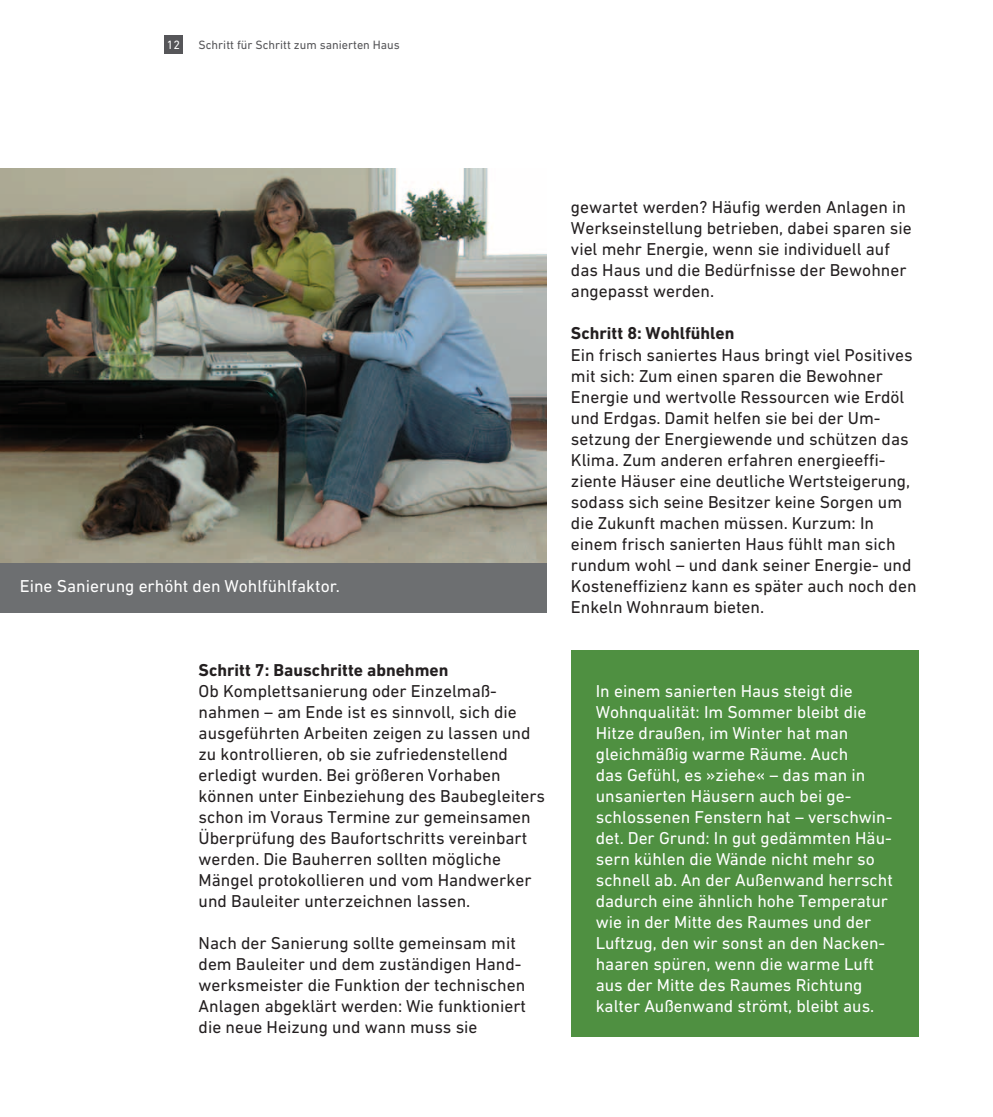
<style>
.page{position:relative;width:993px;height:1117px;background:#fff}
.page>*{position:absolute;margin:0;border:0;box-sizing:border-box;transform-origin:0 0}
.t1{font:17.5px/21px "DIN Next W1 G";color:#231f20}
.t2{font:17.5px/21px "DIN Next W1 G";color:#fff}
.t3{font:700 17.5px "DIN Next W1 G";color:#231f20}
.t4{font:12.25px "DIN Next W1 G";color:#565659}
.t5{font:12.25px "DIN Next W1 G";color:#fff}
</style>
<div class="page">
<div style="left:164px;top:35px;width:19px;height:19px;background:#565659"></div>
<img style="left:0;top:169px;width:546px;height:394px">
<div style="left:0;top:563px;width:546px;height:49px;background:#6d6f71"></div>
<div style="left:570px;top:650px;width:348px;height:386px;background:#4f9041"></div>
<p class="t5" style="left:167px;top:38px;width:15px">12</p>
<p class="t4" style="left:198px;top:38px;width:203px">Schritt für Schritt zum sanierten Haus</p>
<p class="t2" style="left:20px;top:575px;width:321px">Eine Sanierung erhöht den Wohlfühlfaktor.</p>
<p class="t3" style="left:198px;top:659px;width:251px">Schritt 7: Bauschritte abnehmen</p>
<p class="t1" style="left:198px;top:680px;width:348px">Ob Komplettsanierung oder Einzelmaß&shy;nahmen – am Ende ist es sinnvoll, sich die ausgeführten Arbeiten zeigen zu lassen und zu kontrollieren, ob sie zufriedenstellend erledigt wurden. Bei größeren Vorhaben können unter Einbeziehung des Baubegleiters schon im Voraus Termine zur gemeinsamen Überprüfung des Baufortschritts vereinbart werden. Die Bauherren sollten mögliche Mängel protokollieren und vom Handwerker und Bauleiter unterzeichnen lassen.</p>
<p class="t1" style="left:198px;top:932px;width:329px">Nach der Sanierung sollte gemeinsam mit dem Bauleiter und dem zuständigen Hand&shy;werksmeister die Funktion der technischen Anlagen abgeklärt werden: Wie funktioniert die neue Heizung und wann muss sie</p>
<p class="t1" style="left:570px;top:197px;width:342px">gewartet werden? Häufig werden Anlagen in Werkseinstellung betrieben, dabei sparen sie viel mehr Energie, wenn sie individuell auf das Haus und die Bedürfnisse der Bewohner angepasst werden.</p>
<p class="t3" style="left:570px;top:323px;width:165px">Schritt 8: Wohlfühlen</p>
<p class="t1" style="left:570px;top:344px;width:347px">Ein frisch saniertes Haus bringt viel Positives mit sich: Zum einen sparen die Bewohner Energie und wertvolle Ressourcen wie Erdöl und Erdgas. Damit helfen sie bei der Um&shy;setzung der Energiewende und schützen das Klima. Zum anderen erfahren energieeffi&shy;ziente Häuser eine deutliche Wertsteigerung, sodass sich seine Besitzer keine Sorgen um die Zukunft machen müssen. Kurzum: In einem frisch sanierten Haus fühlt man sich rundum wohl – und dank seiner Energie- und Kosteneffizienz kann es später auch noch den Enkeln Wohnraum bieten.</p>
<p class="t2" style="left:595px;top:680px;width:298px">In einem sanierten Haus steigt die Wohnqualität: Im Sommer bleibt die Hitze draußen, im Winter hat man gleichmäßig warme Räume. Auch<br>das Gefühl, es »ziehe« – das man in unsanierten Häusern auch bei ge&shy;schlossenen Fenstern hat – verschwin&shy;det. Der Grund: In gut gedämmten Häu&shy;sern kühlen die Wände nicht mehr so schnell ab. An der Außenwand herrscht dadurch eine ähnlich hohe Temperatur wie in der Mitte des Raumes und der Luftzug, den wir sonst an den Nacken&shy;haaren spüren, wenn die warme Luft aus der Mitte des Raumes Richtung kalter Außenwand strömt, bleibt aus.</p>
</div>
